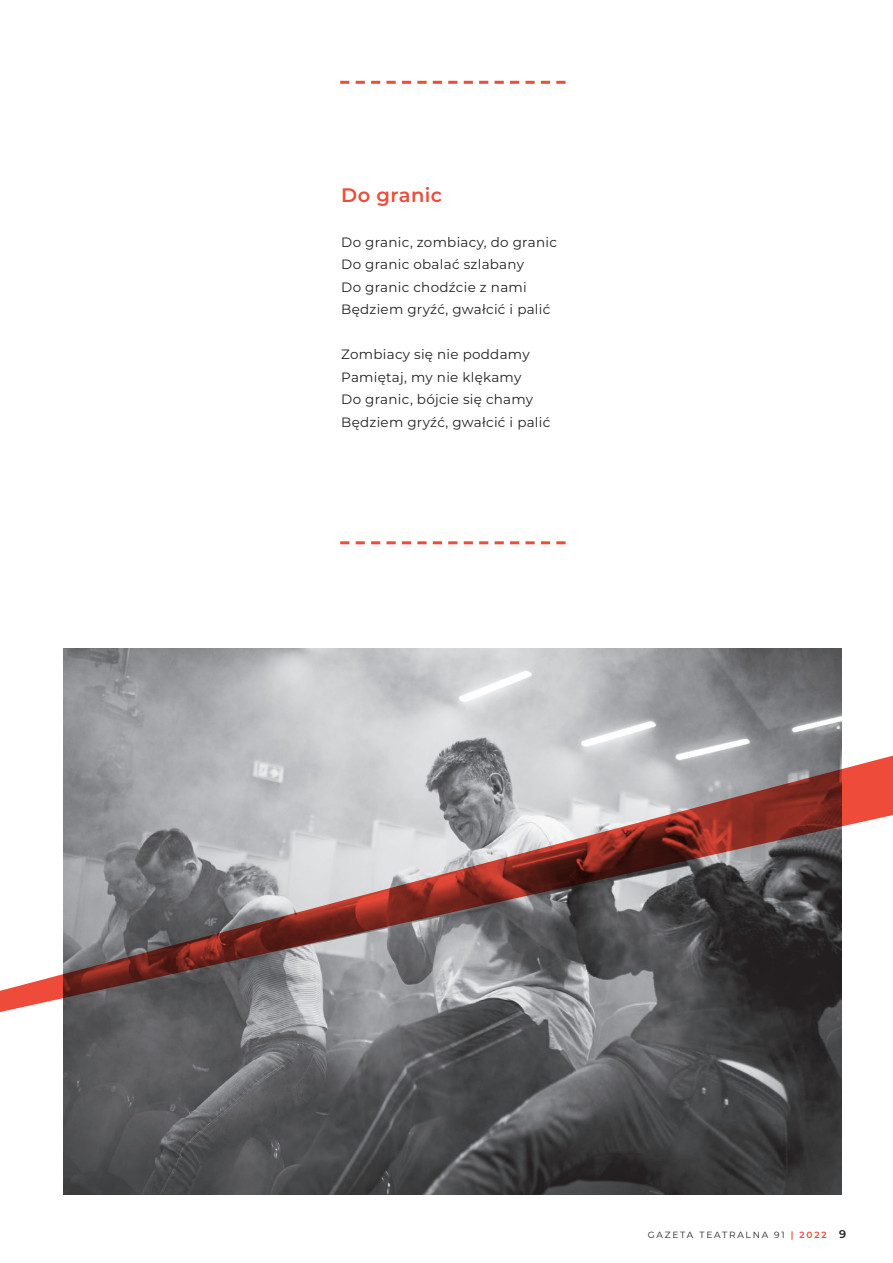
<style>
.page{position:relative;width:893px;height:1263px;background:#fff}
.page>*{position:absolute;margin:0;border:0;box-sizing:border-box;transform-origin:0 0}
.t1{font:600 19.5px "Montserrat";letter-spacing:.02em;color:#ef4b3a}
.t2{font:13.5px/22.5px "Montserrat";letter-spacing:.02em;color:#231f20}
.t3{font:9px "Montserrat";letter-spacing:.2em;color:#231f20}
.s1{font-weight:600;color:#ef4b3a}
.s2{font-weight:600;font-size:11.25px}
</style>
<div class="page">
<img style="left:64px;top:648px;width:778px;height:547px">
<svg style="left:340px;top:81px;width:226px;height:3px"></svg>
<svg style="left:340px;top:541px;width:226px;height:3px"></svg>
<svg style="left:0;top:750px;width:893px;height:262px;background:#9a8b8c"></svg>
<h1 class="t1" style="left:341px;top:181px;width:102px">Do granic</h1>
<p class="t2" style="left:341px;top:230px;width:217px">Do granic, zombiacy, do granic<br>Do granic obalać szlabany<br>Do granic chodźcie z nami<br>Będziem gryźć, gwałcić i palić</p>
<p class="t2" style="left:341px;top:343px;width:211px">Zombiacy się nie poddamy<br>Pamiętaj, my nie klękamy<br>Do granic, bójcie się chamy<br>Będziem gryźć, gwałcić i palić</p>
<p class="t3" style="left:648px;top:1228px;width:200px">GAZETA TEATRALNA 91 <span class="s1">| 2022</span> <span class="s2">9</span></p>
</div>
